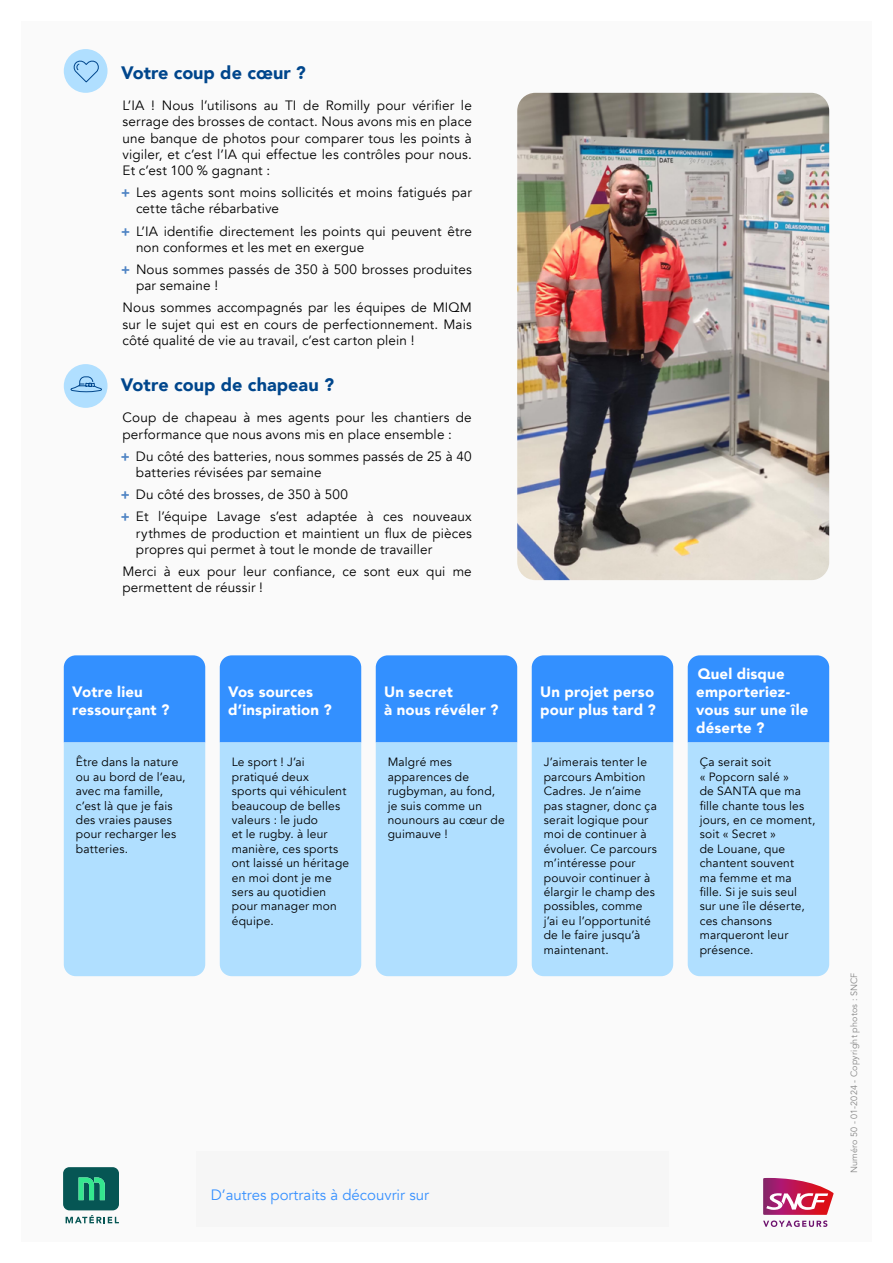
<style>
.page{position:relative;width:893px;height:1263px;background:#fff}
.page>*{position:absolute;margin:0;border:0;box-sizing:border-box;transform-origin:0 0}
.t1{font:900 18px "Avenir";color:#00468c}
.t2{font:900 15px/18px "Avenir";letter-spacing:.01em;color:#fff}
.t3{font:15px "Avenir";color:#3690ff}
.t4{font:13.5px/16.2px "Avenir";letter-spacing:.01em;color:#000}
.t5{font:12px/14.4px "Avenir";letter-spacing:.015em;color:#000}
.t6{font:9px "Avenir LT Std";letter-spacing:.02em;color:#878787}
.s1{font-weight:900;color:#4f84c4}
</style>
<div class="page">
<div style="left:21px;top:21px;width:851px;height:1221px;background:#f6f6f6"></div>
<img style="left:517px;top:93px;width:312px;height:487px">
<svg style="left:64px;top:655px;width:141px;height:321px;background:#8ec9fe"></svg>
<svg style="left:220px;top:655px;width:141px;height:321px;background:#8ec9fe"></svg>
<svg style="left:376px;top:655px;width:141px;height:321px;background:#8ec9fe"></svg>
<svg style="left:532px;top:655px;width:141px;height:321px;background:#8ec9fe"></svg>
<svg style="left:688px;top:655px;width:141px;height:321px;background:#8ec9fe"></svg>
<div style="left:64px;top:49px;width:44px;height:44px;background:#b0dfff;border-radius:50%"></div>
<svg style="left:73px;top:60px;width:26px;height:23px"></svg>
<div style="left:64px;top:364px;width:44px;height:44px;background:#b0dfff;border-radius:50%"></div>
<svg style="left:70px;top:376px;width:32px;height:17px"></svg>
<svg style="left:763px;top:1178px;width:70px;height:49px"></svg>
<svg style="left:63px;top:1167px;width:56px;height:56px;background:#3c887c"></svg>
<h1 class="t1" style="left:121px;top:57px;width:186px">Votre coup de cœur ?</h1>
<p class="t4" style="left:123px;top:98px;width:351px;text-align:justify">L’IA ! Nous l’utilisons au TI de Romilly pour vérifier le serrage des brosses de contact. Nous avons mis en place une banque de photos pour comparer tous les points à vigiler, et c’est l’IA qui effectue les contrôles pour nous.<br>Et c’est 100 % gagnant :</p>
<p class="t4" style="left:136px;top:185px;width:337px;text-indent:-15px"><span class="s1">+</span> Les agents sont moins sollicités et moins fatigués par cette tâche rébarbative</p>
<p class="t4" style="left:136px;top:223px;width:337px;text-indent:-15px"><span class="s1">+</span> L’IA identifie directement les points qui peuvent être non conformes et les met en exergue</p>
<p class="t4" style="left:136px;top:261px;width:337px;text-indent:-15px"><span class="s1">+</span> Nous sommes passés de 350 à 500 brosses produites par semaine !</p>
<p class="t4" style="left:123px;top:300px;width:351px;text-align:justify">Nous sommes accompagnés par les équipes de MIQM sur le sujet qui est en cours de perfectionnement. Mais côté qualité de vie au travail, c’est carton plein !</p>
<h1 class="t1" style="left:121px;top:369px;width:215px">Votre coup de chapeau ?</h1>
<p class="t4" style="left:122px;top:410px;width:351px">Coup de chapeau à mes agents pour les chantiers de performance que nous avons mis en place ensemble :</p>
<p class="t4" style="left:136px;top:448px;width:337px;text-indent:-15px"><span class="s1">+</span> Du côté des batteries, nous sommes passés de 25 à 40 batteries révisées par semaine</p>
<p class="t4" style="left:121px;top:484px;width:352px;line-height:22.2px"><span class="s1">+</span> Du côté des brosses, de 350 à 500<br><span class="s1">+</span> Et l’équipe Lavage s’est adaptée à ces nouveaux</p>
<p class="t4" style="left:136px;top:525px;width:337px">rythmes de production et maintient un flux de pièces propres qui permet à tout le monde de travailler</p>
<p class="t4" style="left:122px;top:563px;width:351px">Merci à eux pour leur confiance, ce sont eux qui me permettent de réussir !</p>
<p class="t2" style="left:72px;top:683px;width:99px">Votre lieu ressourçant ?</p>
<p class="t5" style="left:76px;top:755px;width:111px">Être dans la nature ou au bord de l’eau, avec ma famille, c’est là que je fais des vraies pauses pour recharger les batteries.</p>
<p class="t2" style="left:228px;top:683px;width:105px">Vos sources d’inspiration ?</p>
<p class="t5" style="left:232px;top:755px;width:119px">Le sport ! J’ai pratiqué deux<br>sports qui véhiculent beaucoup de belles valeurs : le judo<br>et le rugby. à leur manière, ces sports ont laissé un héritage en moi dont je me sers au quotidien pour manager mon équipe.</p>
<p class="t2" style="left:384px;top:683px;width:116px">Un secret<br>à nous révéler ?</p>
<p class="t5" style="left:388px;top:755px;width:118px">Malgré mes apparences de rugbyman, au fond, je suis comme un nounours au cœur de guimauve !</p>
<p class="t2" style="left:540px;top:683px;width:117px">Un projet perso pour plus tard ?</p>
<p class="t5" style="left:544px;top:755px;width:115px">J’aimerais tenter le parcours Ambition<br>Cadres. Je n’aime pas stagner, donc ça serait logique pour moi de continuer à évoluer. Ce parcours m’intéresse pour pouvoir continuer à élargir le champ des possibles, comme j’ai eu l’opportunité de le faire jusqu’à maintenant.</p>
<p class="t3" style="left:211px;top:1186px;width:220px">D’autres portraits à découvrir sur</p>
<p class="t2" style="left:696px;top:665px;width:114px">Quel disque emporteriez&shy;vous sur une île déserte ?</p>
<p class="t5" style="left:700px;top:755px;width:117px">Ça serait soit<br>« Popcorn salé »<br>de SANTA que ma fille chante tous les jours, en ce moment, soit « Secret »<br>de Louane, que chantent souvent<br>ma femme et ma fille. Si je suis seul sur une île déserte, ces chansons marqueront leur présence.</p>
<p class="t6" style="left:849px;top:1173px;width:202px;rotate:-90deg">Numéro 50 - 01-2024 - Copyright photos : SNCF</p>
</div>
